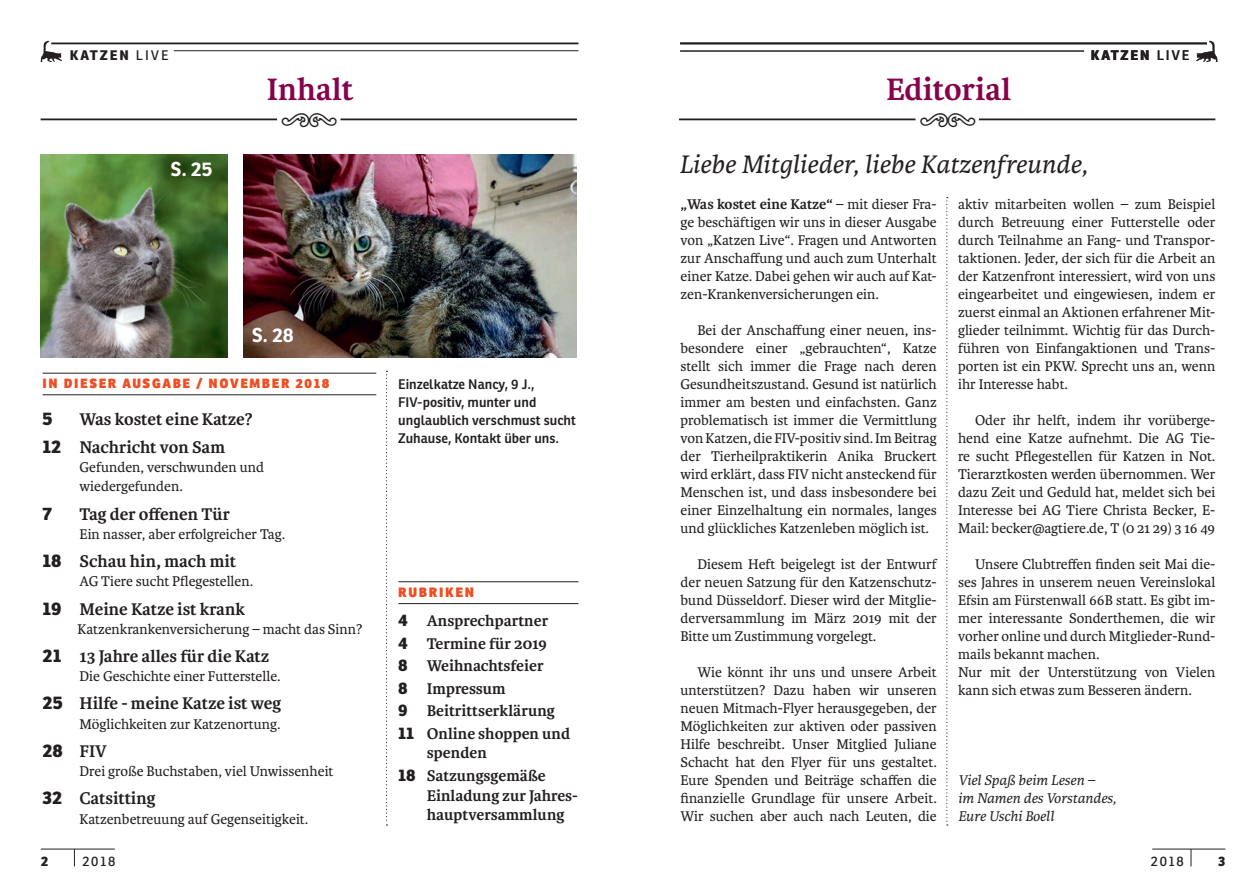
<style>
.page{position:relative;width:1259px;height:893px;background:#fff}
.page>*{position:absolute;margin:0;border:0;box-sizing:border-box;transform-origin:0 0}
.t1{font:49.5px "Type Embellishments One Plain";color:#231f20}
.t2{font:700 33px "Karmina";color:#86024b}
.t3{font:italic 27px "Karmina";color:#231f20}
.t4{font:700 19.5px "Ronnia Basic";color:#fff}
.t5{font:700 18px/28.2px "Karmina";color:#231f20}
.t6{font:800 18px "Ronnia";color:#231f20}
.t7{font:700 16.5px/22.5px "Karmina";color:#231f20}
.t8{font:15px/18px "Karmina";color:#231f20;text-align:justify}
.t9{font:italic 15px/18px "Karmina";color:#231f20}
.t10{font:600 13.5px/18px "Ronnia";color:#231f20}
.t11{font:800 13.5px "Ronnia";letter-spacing:.14em;color:#231f20}
.t12{font:13.5px "Ronnia";letter-spacing:.14em;color:#231f20}
.t13{font:800 13.2px "Ronnia Basic";letter-spacing:.13em;color:#f04d22}
.t14{font:800 13.05px "Ronnia Basic";letter-spacing:.13em;color:#f04d22}
.s1{font-weight:400}
.s2{font-family:"Ronnia";font-weight:800}
.s3{font-weight:700}
</style>
<div class="page">
<hr style="left:51px;top:43px;width:527px;height:1px;background:#231f20">
<hr style="left:174px;top:50px;width:404px;height:1px;background:#231f20">
<hr style="left:41px;top:849px;width:74px;height:1px;background:#231f20">
<svg style="left:74px;top:849px;width:1px;height:17px"></svg>
<hr style="left:1152px;top:849px;width:73px;height:1px;background:#231f20">
<svg style="left:1190px;top:849px;width:1px;height:17px"></svg>
<svg style="left:41px;top:41px;width:21px;height:21px"></svg>
<svg style="left:946px;top:197px;width:2px;height:628px"></svg>
<svg style="left:1196px;top:41px;width:21px;height:21px"></svg>
<hr style="left:680px;top:43px;width:527px;height:1px;background:#231f20">
<hr style="left:680px;top:51px;width:404px;height:1px;background:#231f20">
<hr style="left:679px;top:118px;width:236px;height:2px;background:#231f20">
<hr style="left:979px;top:118px;width:236px;height:2px;background:#231f20">
<svg style="left:386px;top:371px;width:1px;height:454px"></svg>
<img style="left:243px;top:155px;width:334px;height:203px">
<hr style="left:41px;top:118px;width:236px;height:2px;background:#231f20">
<hr style="left:340px;top:118px;width:237px;height:2px;background:#231f20">
<hr style="left:43px;top:373px;width:333px;height:1px;background:#231f20">
<hr style="left:43px;top:394px;width:333px;height:1px;background:#231f20">
<hr style="left:398px;top:581px;width:180px;height:1px;background:#231f20">
<hr style="left:398px;top:603px;width:180px;height:1px;background:#231f20">
<img style="left:40px;top:155px;width:188px;height:203px">
<p class="t11" style="left:70px;top:47px;width:100px">KATZEN <span class="s1">LIVE</span></p>
<h2 class="t2" style="left:267px;top:70px;width:88px">Inhalt</h2>
<h1 class="t1" style="left:280px;top:100px;width:61px">&gt;</h1>
<h2 class="t2" style="left:886px;top:70px;width:126px">Editorial</h2>
<h1 class="t1" style="left:918px;top:100px;width:61px">&gt;</h1>
<p class="t11" style="left:1090px;top:47px;width:100px">KATZEN <span class="s1">LIVE</span></p>
<h3 class="t4" style="left:171px;top:156px;width:43px">S. 25</h3>
<h3 class="t3" style="left:679px;top:149px;width:410px">Liebe Mitglieder, liebe Katzenfreunde,</h3>
<h3 class="t4" style="left:252px;top:323px;width:43px">S. 28</h3>
<p class="t14" style="left:43px;top:375px;width:288px">IN DIESER AUSGABE / NOVEMBER 2018</p>
<p class="t6" style="left:43px;top:407px;width:12px">5</p>
<p class="t5" style="left:43px;top:405px;width:212px;text-indent:37px">Was kostet eine Katze?<br><span class="s2">12</span> Nachricht von Sam</p>
<p class="t8" style="left:80px;top:458px;width:186px;line-height:19.4px">Gefunden, verschwunden und wiedergefunden.</p>
<p class="t6" style="left:43px;top:502px;width:11px">7</p>
<p class="t5" style="left:80px;top:500px;width:152px">Tag der offenen Tür</p>
<p class="t8" style="left:80px;top:525px;width:207px">Ein nasser, aber erfolgreicher Tag.</p>
<p class="t5" style="left:43px;top:547px;width:195px"><span class="s2">18</span> Schau hin, mach mit</p>
<p class="t8" style="left:80px;top:573px;width:175px">AG Tiere sucht Pflegestellen.</p>
<p class="t5" style="left:43px;top:595px;width:204px"><span class="s2">19</span> Meine Katze ist krank</p>
<p class="t8" style="left:78px;top:620px;width:286px">Katzenkrankenversicherung – macht das Sinn?</p>
<p class="t5" style="left:43px;top:642px;width:228px"><span class="s2">21</span> 13 Jahre alles für die Katz</p>
<p class="t8" style="left:80px;top:668px;width:203px">Die Geschichte einer Futterstelle.</p>
<p class="t5" style="left:43px;top:690px;width:240px"><span class="s2">25</span> Hilfe - meine Katze ist weg</p>
<p class="t8" style="left:80px;top:715px;width:202px">Möglichkeiten zur Katzenortung.</p>
<p class="t5" style="left:43px;top:737px;width:66px"><span class="s2">28</span> FIV</p>
<p class="t8" style="left:80px;top:762px;width:255px">Drei große Buchstaben, viel Unwissenheit</p>
<p class="t5" style="left:43px;top:785px;width:114px"><span class="s2">32</span> Catsitting</p>
<p class="t8" style="left:80px;top:810px;width:230px">Katzenbetreuung auf Gegenseitigkeit.</p>
<p class="t10" style="left:398px;top:375px;width:179px">Einzelkatze Nancy, 9 J.,<br>FIV-positiv, munter und unglaublich verschmust sucht<br>Zuhause, Kontakt über uns.</p>
<p class="t13" style="left:398px;top:583px;width:77px">RUBRIKEN</p>
<p class="t7" style="left:398px;top:610px;width:173px"><span class="s2">4</span> Ansprechpartner<br><span class="s2">4</span> Termine für 2019<br><span class="s2">8</span> Weihnachtsfeier<br><span class="s2">8</span> Impressum<br><span class="s2">9</span> Beitrittserklärung<br><span class="s2">11</span> Online shoppen und</p>
<p class="t7" style="left:398px;top:742px;width:149px;text-indent:28px">spenden<br><span class="s2">18</span> Satzungsgemäße</p>
<p class="t7" style="left:427px;top:786px;width:153px;line-height:19.5px">Einladung zur Jahres&shy;hauptversammlung</p>
<p class="t8" style="left:680px;top:195px;width:258px"><span class="s3">„Was kostet eine Katze“</span> – mit dieser Fra&shy;ge beschäftigen wir uns in dieser Ausgabe von „Katzen Live“. Fragen und Antworten zur Anschaffung und auch zum Unterhalt einer Katze. Dabei gehen wir auch auf Kat&shy;zen-Krankenversicherungen ein.</p>
<p class="t8" style="left:680px;top:321px;width:258px;text-indent:17px">Bei der Anschaffung einer neuen, ins&shy;besondere einer „gebrauchten“, Katze stellt sich immer die Frage nach deren Gesundheitszustand. Gesund ist natürlich immer am besten und einfachsten. Ganz problematisch ist immer die Vermittlung von Katzen, die FIV-positiv sind. Im Beitrag der Tierheilpraktikerin Anika Bruckert wird erklärt, dass FIV nicht ansteckend für Menschen ist, und dass insbesondere bei einer Einzelhaltung ein normales, langes und glückliches Katzenleben möglich ist.</p>
<p class="t8" style="left:680px;top:555px;width:258px;text-indent:17px">Diesem Heft beigelegt ist der Entwurf der neuen Satzung für den Katzenschutz&shy;bund Düsseldorf. Dieser wird der Mitglie&shy;derversammlung im März 2019 mit der Bitte um Zustimmung vorgelegt.</p>
<p class="t8" style="left:680px;top:663px;width:258px;text-indent:17px">Wie könnt ihr uns und unsere Arbeit unterstützen? Dazu haben wir unseren neuen Mitmach-Flyer herausgegeben, der Möglichkeiten zur aktiven oder passiven Hilfe beschreibt. Unser Mitglied Juliane Schacht hat den Flyer für uns gestaltet.<br>Eure Spenden und Beiträge schaffen die finanzielle Grundlage für unsere Arbeit.<br>Wir suchen aber auch nach Leuten, die</p>
<p class="t8" style="left:958px;top:195px;width:259px">aktiv mitarbeiten wollen – zum Beispiel durch Betreuung einer Futterstelle oder durch Teilnahme an Fang- und Transpor&shy;taktionen. Jeder, der sich für die Arbeit an der Katzenfront interessiert, wird von uns eingearbeitet und eingewiesen, indem er zuerst einmal an Aktionen erfahrener Mit&shy;glieder teilnimmt. Wichtig für das Durch&shy;führen von Einfangaktionen und Trans&shy;porten ist ein PKW. Sprecht uns an, wenn ihr Interesse habt.</p>
<p class="t8" style="left:958px;top:411px;width:259px;text-indent:17px">Oder ihr helft, indem ihr vorüberge&shy;hend eine Katze aufnehmt. Die AG Tie&shy;re sucht Pflegestellen für Katzen in Not.<br>Tierarztkosten werden übernommen. Wer dazu Zeit und Geduld hat, meldet sich bei Interesse bei AG Tiere Christa Becker, E-Mail: becker@agtiere.de, T (0 21 29) 3 16 49</p>
<p class="t8" style="left:958px;top:555px;width:259px;text-align:left;text-indent:17px">Unsere Clubtreffen finden seit Mai die&shy;ses Jahres in unserem neuen Vereinslokal Efsin am Fürstenwall 66B statt. Es gibt im&shy;mer interessante Sonderthemen, die wir vorher online und durch Mitglieder-Rund&shy;mails bekannt machen.<br>Nur mit der Unterstützung von Vielen kann sich etwas zum Besseren ändern.</p>
<p class="t9" style="left:958px;top:771px;width:160px">Viel Spaß beim Lesen –<br>im Namen des Vorstandes,<br>Eure Uschi Boell</p>
<p class="t11" style="left:41px;top:852px;width:9px">2</p>
<p class="t12" style="left:82px;top:852px;width:35px">2018</p>
<p class="t12" style="left:1150px;top:852px;width:35px">2018</p>
<p class="t11" style="left:1218px;top:852px;width:9px">3</p>
</div>
